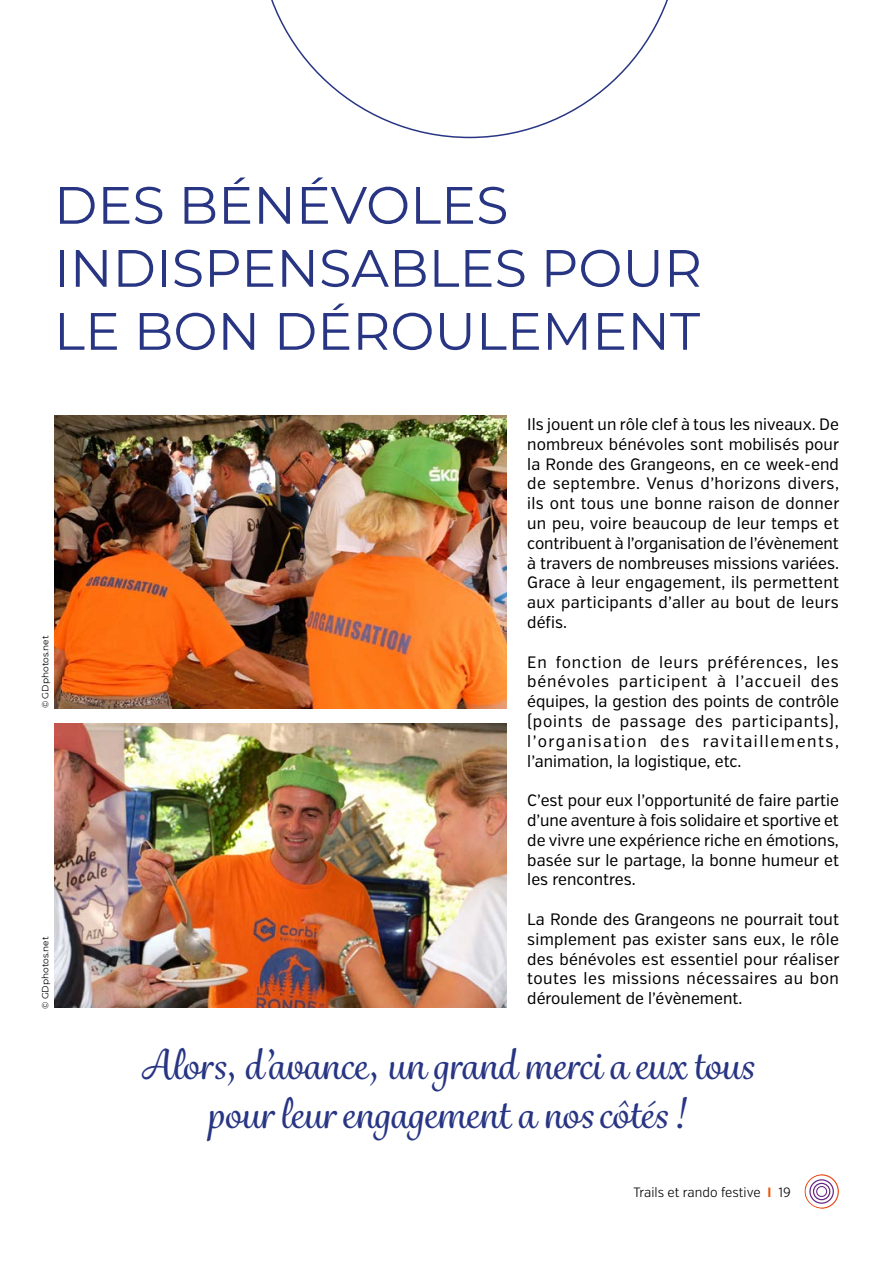
<style>
.page{position:relative;width:893px;height:1263px;background:#fff}
.page>*{position:absolute;margin:0;border:0;box-sizing:border-box;transform-origin:0 0}
.t1{font:52.5px/63px "Montserrat";color:#283583}
.t2{font:500 40.5px/48.6px "Grafolita Script";color:#283583;text-align:center}
.t3{font:16.5px/19.8px "Verb Cond";letter-spacing:.005em;color:#000;text-align:justify}
.t4{font:300 13.5px "Verb Cond";color:#000}
.t5{font:9px "Montserrat";color:#000}
.s1{font-weight:700;color:#ea5b0b}
</style>
<div class="page">
<svg style="left:804px;top:1174px;width:35px;height:35px"></svg>
<div style="left:809px;top:1179px;width:25px;height:25px;border:1px solid #652682;border-radius:50%"></div>
<div style="left:813px;top:1183px;width:17px;height:17px;border:1px solid #652682;border-radius:50%"></div>
<div style="left:816px;top:1186px;width:11px;height:11px;border:1px solid #652682;border-radius:50%"></div>
<svg style="left:271px;top:0;width:397px;height:138px"></svg>
<img style="left:54px;top:415px;width:452px;height:293px">
<img style="left:54px;top:724px;width:452px;height:284px">
<h1 class="t1" style="left:54px;top:172px;width:649px">DES BÉNÉVOLES<br>INDISPENSABLES POUR<br>LE BON DÉROULEMENT</h1>
<p class="t5" style="left:39px;top:708px;width:74px;rotate:-90deg">© GDphotos.net</p>
<p class="t5" style="left:39px;top:1009px;width:74px;rotate:-90deg">© GDphotos.net</p>
<p class="t3" style="left:527px;top:415px;width:314px">Ils jouent un rôle clef à tous les niveaux. De nombreux bénévoles sont mobilisés pour la Ronde des Grangeons, en ce week-end de septembre. Venus d’horizons divers, ils ont tous une bonne raison de donner un peu, voire beaucoup de leur temps et contribuent à l’organisation de l’évènement à travers de nombreuses missions variées.<br>Grace à leur engagement, ils permettent aux participants d’aller au bout de leurs défis.</p>
<p class="t3" style="left:527px;top:652px;width:313px">En fonction de leurs préférences, les bénévoles participent à l’accueil des équipes, la gestion des points de contrôle (points de passage des participants), l’organisation des ravitaillements, l’animation, la logistique, etc.</p>
<p class="t3" style="left:527px;top:791px;width:313px">C’est pour eux l’opportunité de faire partie d’une aventure à fois solidaire et sportive et de vivre une expérience riche en émotions, basée sur le partage, la bonne humeur et les rencontres.</p>
<p class="t3" style="left:527px;top:910px;width:314px">La Ronde des Grangeons ne pourrait tout simplement pas exister sans eux, le rôle des bénévoles est essentiel pour réaliser toutes les missions nécessaires au bon déroulement de l’évènement.</p>
<h2 class="t2" style="left:141px;top:1042px;width:615px">Alors, d’avance, un grand merci a eux tous pour leur engagement a nos côtés !</h2>
<p class="t4" style="left:633px;top:1184px;width:159px">Trails et rando festive <span class="s1">I</span> 19</p>
</div>
